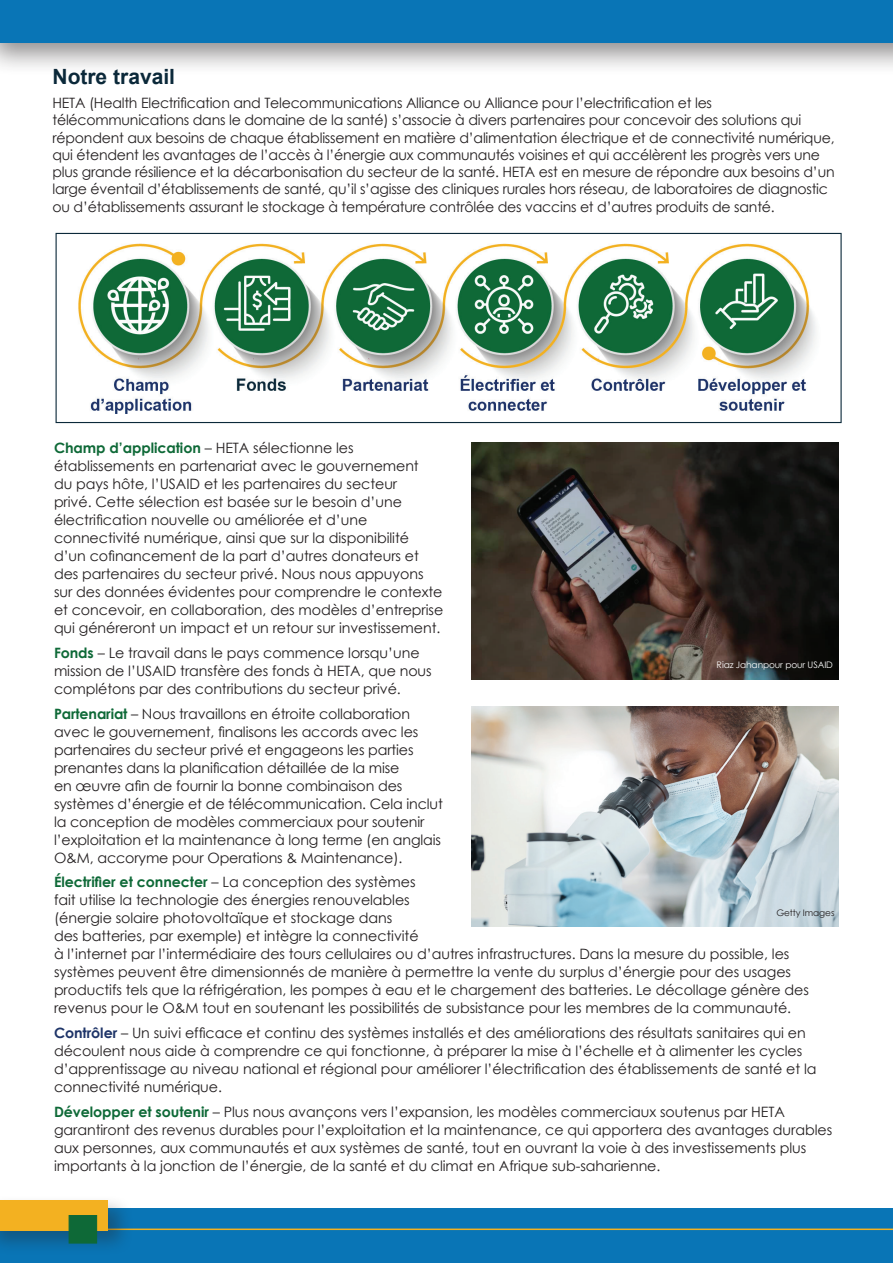
<style>
.page{position:relative;width:893px;height:1263px;background:#fff}
.page>*{position:absolute;margin:0;border:0;box-sizing:border-box;transform-origin:0 0}
.t1{font:700 21px "Arial";color:#0b293a}
.t2{font:14.25px/18px "Century Gothic";letter-spacing:-.005em;color:#231f20}
.t3{font:9px "Century Gothic";letter-spacing:-.01em;color:#fff}
.t4{font:9px "Century Gothic";letter-spacing:-.01em;color:#231f20}
.s1{font-weight:700;color:#0e6937}
.s2{font-weight:700;color:#1e3468}
</style>
<div class="page">
<img style="left:55px;top:232px;width:787px;height:191px">
<img style="left:471px;top:443px;width:368px;height:236px">
<img style="left:471px;top:706px;width:368px;height:220px">
<div style="left:0;top:1209px;width:893px;height:54px;background:#0975b6"></div>
<hr style="left:96px;top:1228px;width:797px;height:2px;background:#f3b121">
<div style="left:0;top:1195px;width:133px;height:61px;background:#231f20;opacity:.35"></div>
<div style="left:0;top:1200px;width:108px;height:30px;background:#f3b121"></div>
<div style="left:69px;top:1215px;width:28px;height:28px;background:#0e6937"></div>
<div style="left:0;top:0;width:893px;height:76px;background:#231f20;opacity:.5"></div>
<div style="left:0;top:0;width:893px;height:43px;background:#0975b6"></div>
<div style="left:56px;top:233px;width:786px;height:190px;border:1px solid #0b293a"></div>
<h2 class="t1" style="left:52px;top:62px;width:124px">Notre travail</h2>
<p class="t2" style="left:52px;top:94px;width:784px;line-height:17.2px">HETA (Health Electrification and Telecommunications Alliance ou Alliance pour l’electrification et les télécommunications dans le domaine de la santé) s’associe à divers partenaires pour concevoir des solutions qui répondent aux besoins de chaque établissement en matière d’alimentation électrique et de connectivité numérique, qui étendent les avantages de l’accès à l’énergie aux communautés voisines et qui accélèrent les progrès vers une plus grande résilience et la décarbonisation du secteur de la santé. HETA est en mesure de répondre aux besoins d’un large éventail d’établissements de santé, qu’il s’agisse des cliniques rurales hors réseau, de laboratoires de diagnostic ou d’établissements assurant le stockage à température contrôlée des vaccins et d’autres produits de santé.</p>
<p class="t2" style="left:54px;top:439px;width:391px"><span class="s1">Champ d’application</span> – HETA sélectionne les établissements en partenariat avec le gouvernement<br>du pays hôte, l’USAID et les partenaires du secteur<br>privé. Cette sélection est basée sur le besoin d’une électrification nouvelle ou améliorée et d’une connectivité numérique, ainsi que sur la disponibilité d’un cofinancement de la part d’autres donateurs et des partenaires du secteur privé. Nous nous appuyons sur des données évidentes pour comprendre le contexte et concevoir, en collaboration, des modèles d’entreprise qui généreront un impact et un retour sur investissement.</p>
<p class="t2" style="left:54px;top:644px;width:379px"><span class="s1">Fonds</span> – Le travail dans le pays commence lorsqu’une mission de l’USAID transfère des fonds à HETA, que nous complétons par des contributions du secteur privé.</p>
<p class="t2" style="left:54px;top:704px;width:390px"><span class="s1">Partenariat</span> – Nous travaillons en étroite collaboration avec le gouvernement, finalisons les accords avec les partenaires du secteur privé et engageons les parties prenantes dans la planification détaillée de la mise<br>en œuvre afin de fournir la bonne combinaison des systèmes d’énergie et de télécommunication. Cela inclut la conception de modèles commerciaux pour soutenir l’exploitation et la maintenance à long terme (en anglais O&amp;M, accoryme pour Operations &amp; Maintenance).</p>
<p class="t2" style="left:54px;top:873px;width:756px"><span class="s1">Électrifier et connecter</span> – La conception des systèmes<br>fait utilise la technologie des énergies renouvelables<br>(énergie solaire photovoltaïque et stockage dans<br>des batteries, par exemple) et intègre la connectivité<br>à l’internet par l’intermédiaire des tours cellulaires ou d’autres infrastructures. Dans la mesure du possible, les systèmes peuvent être dimensionnés de manière à permettre la vente du surplus d’énergie pour des usages productifs tels que la réfrigération, les pompes à eau et le chargement des batteries. Le décollage génère des revenus pour le O&amp;M tout en soutenant les possibilités de subsistance pour les membres de la communauté.</p>
<p class="t2" style="left:54px;top:1024px;width:764px"><span class="s2">Contrôler</span> – Un suivi efficace et continu des systèmes installés et des améliorations des résultats sanitaires qui en découlent nous aide à comprendre ce qui fonctionne, à préparer la mise à l’échelle et à alimenter les cycles d’apprentissage au niveau national et régional pour améliorer l’électrification des établissements de santé et la connectivité numérique.</p>
<p class="t2" style="left:54px;top:1102px;width:780px"><span class="s1">Développer et soutenir</span> – Plus nous avançons vers l’expansion, les modèles commerciaux soutenus par HETA garantiront des revenus durables pour l’exploitation et la maintenance, ce qui apportera des avantages durables aux personnes, aux communautés et aux systèmes de santé, tout en ouvrant la voie à des investissements plus importants à la jonction de l’énergie, de la santé et du climat en Afrique sub-saharienne.</p>
<p class="t3" style="left:717px;top:658px;width:118px">Riaz Jahanpour pour USAID</p>
<p class="t4" style="left:776px;top:907px;width:60px">Getty Images</p>
</div>
